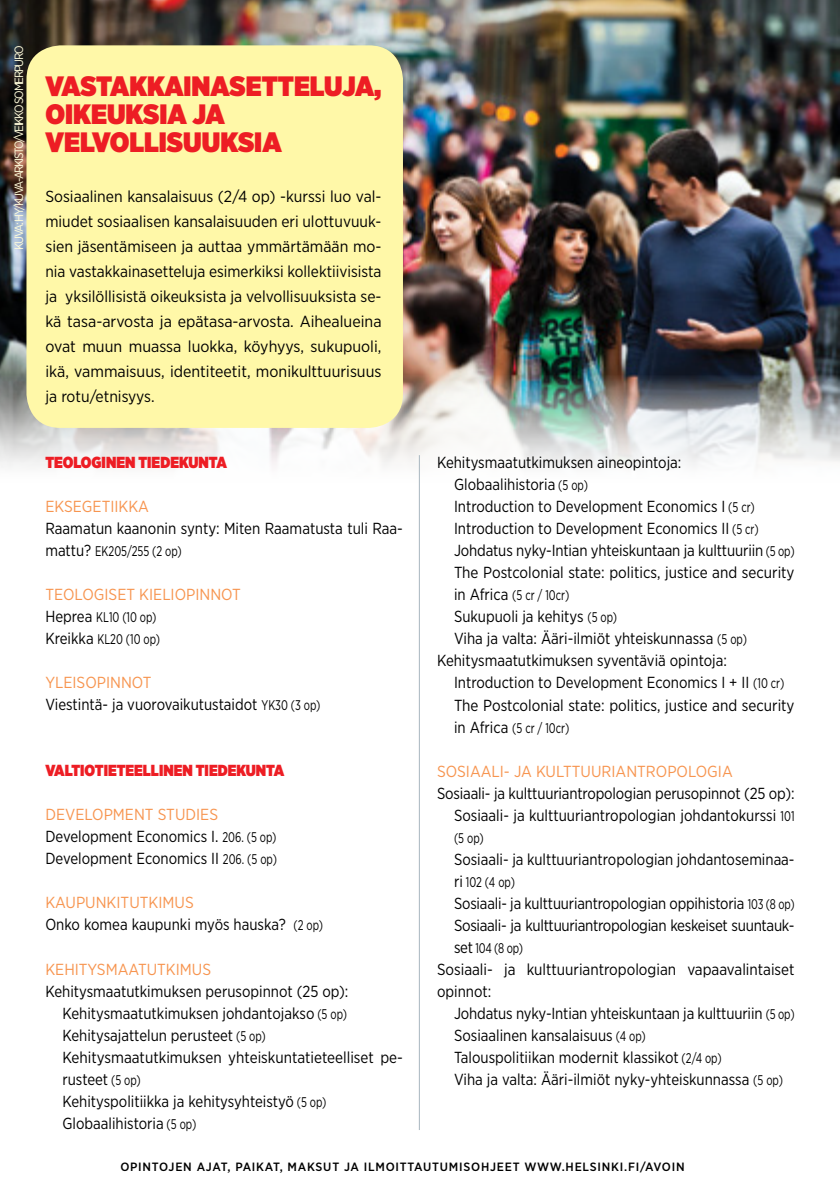
<style>
.page{position:relative;width:840px;height:1191px;background:#fff}
.page>*{position:absolute;margin:0;border:0;box-sizing:border-box;transform-origin:0 0}
.t1{font:900 28px/28px "Gotham Narrow";color:#ed1d24}
.t2{font:16px/22px "Gotham Narrow";color:#000;scale:.95 1}
.t3{font:16px/25px "Gotham Narrow";color:#000}
.t4{font:16px "Gotham Narrow";color:#f79550}
.t5{font:16px/22px "Gotham Narrow";letter-spacing:-.02em;color:#000;scale:.94 1}
.t6{font:900 16px "Gotham Narrow";color:#ed1d24;scale:.95 1}
.t7{font:16px "Gotham Narrow";color:#000;scale:.96 1}
.t8{font:14px/22px "Gotham Narrow";color:#000;scale:.8 1}
.t9{font:500 12px "Gotham Narrow";letter-spacing:.06em;color:#000;scale:1.05 1}
.t10{font:12px "Gotham Narrow";letter-spacing:-.11em;color:#fffcdb}
.s1{font-size:16px}
.s2{color:#f79550}
.s3{font-size:14px}
</style>
<div class="page">
<img style="left:0;top:0;width:839px;height:489px">
<div style="left:26px;top:45px;width:377px;height:383px;background:#fff8a8;border-radius:34px"></div>
<hr style="left:418px;top:455px;width:1px;height:675px;background:#a8b6bf">
<p class="t10" style="left:11px;top:249px;width:204px;rotate:-90deg">Kuva:hy/kuva-arkisto/veikko somerpuro</p>
<h1 class="t1" style="left:45px;top:72px;width:337px">VASTAKKAINASETTELUJA,<br>OIKEUKSIA JA<br>VELVOLLISUUKSIA</h1>
<p class="t3" style="left:45px;top:184px;width:337px;text-align:justify">Sosiaalinen kansalaisuus (2/4 op) -kurssi luo val&shy;miudet sosiaalisen kansalaisuuden eri ulottuvuuk&shy;sien jäsentämiseen ja auttaa ymmärtämään mo&shy;nia vastakkainasetteluja esimerkiksi kollektiivisista ja yksilöllisistä oikeuksista ja velvollisuuksista se&shy;kä tasa-arvosta ja epätasa-arvosta. Aihealueina ovat muun muassa luokka, köyhyys, sukupuoli, ikä, vammaisuus, identiteetit, monikulttuurisuus ja rotu/etnisyys.</p>
<p class="t6" style="left:45px;top:451px;width:192px">TEOLOGINEN TIEDEKUNTA</p>
<p class="t4" style="left:45px;top:496px;width:56px">Eksegetiikka</p>
<p class="t7" style="left:45px;top:518px;width:374px">Raamatun kaanonin synty: Miten Raamatusta tuli Raa-</p>
<p class="t8" style="left:45px;top:540px;width:172px"><span class="s1">mattu?</span> EK205/255 (2 op)</p>
<p class="t4" style="left:45px;top:584px;width:20px">Teolo</p>
<p class="t4" style="left:94px;top:584px;width:19px">giset</p>
<p class="t4" style="left:139px;top:584px;width:10px">kieliopinnot</p>
<p class="t8" style="left:45px;top:606px;width:145px"><span class="s1">Heprea</span> KL10 (10 op)<br><span class="s1">Kreikka</span> KL20 (10 op)</p>
<p class="t2" style="left:45px;top:671px;width:291px"><span class="s2">Yleisopinnot<br></span>Viestintä- ja vuorovaikutustaidot <span class="s3">YK30 (3 op)</span></p>
<p class="t6" style="left:45px;top:759px;width:253px">VALTIOTIETEELLINEN TIEDEKUNTA</p>
<p class="t4" style="left:45px;top:804px;width:11px">Development</p>
<p class="t2" style="left:45px;top:803px;width:245px;text-indent:112px"><span class="s2">Studies<br></span>Development Economics I. <span class="s3">206. (5 op)<br></span>Development Economics II <span class="s3">206. (5 op)</span></p>
<p class="t4" style="left:45px;top:892px;width:60px">Kaupunkit</p>
<p class="t4" style="left:129px;top:892px;width:20px">utkim</p>
<p class="t2" style="left:45px;top:891px;width:294px;text-align:center"><span class="s2">us<br></span>Onko komea kaupunki myös hauska? <span class="s3">(2 op)</span></p>
<p class="t4" style="left:45px;top:959px;width:20px">Kehitysmaat</p>
<p class="t4" style="left:147px;top:959px;width:20px">utkim</p>
<p class="t4" style="left:192px;top:959px;width:19px">us</p>
<p class="t2" style="left:62px;top:980px;width:360px;text-indent:-17px">Kehitysmaatutkimuksen perusopinnot (25 op):<br>Kehitysmaatutkimuksen johdantojakso <span class="s3">(5 op)<br></span>Kehitysajattelun perusteet <span class="s3">(5 op)<br></span>Kehitysmaatutkimuksen yhteiskuntatieteelliset pe&shy;rusteet <span class="s3">(5 op)<br></span>Kehityspolitiikka ja kehitysyhteistyö <span class="s3">(5 op)<br></span>Globaalihistoria <span class="s3">(5 op)</span></p>
<p class="t2" style="left:454px;top:451px;width:360px;text-indent:-17px">Kehitysmaatutkimuksen aineopintoja:<br>Globaalihistoria <span class="s3">(5 op)<br></span>Introduction to Development Economics I <span class="s3">(5 cr)<br></span>Introduction to Development Economics II <span class="s3">(5 cr)<br></span>Johdatus nyky-Intian yhteiskuntaan ja kulttuuriin <span class="s3">(5 op)<br></span>The Postcolonial state: politics, justice and security</p>
<p class="t8" style="left:454px;top:584px;width:145px"><span class="s1">in Africa</span> (5 cr / 10cr)</p>
<p class="t2" style="left:454px;top:605px;width:173px">Sukupuoli ja kehitys <span class="s3">(5 op)</span></p>
<p class="t2" style="left:454px;top:627px;width:309px">Viha ja valta: Ääri-ilmiöt yhteiskunnassa <span class="s3">(5 op)</span></p>
<p class="t2" style="left:437px;top:649px;width:306px">Kehitysmaatutkimuksen syventäviä opintoja:</p>
<p class="t2" style="left:454px;top:671px;width:349px">Introduction to Development Economics I + II <span class="s3">(10 cr)</span></p>
<p class="t3" style="left:454px;top:692px;width:342px">The Postcolonial state: politics, justice and security</p>
<p class="t8" style="left:454px;top:716px;width:145px"><span class="s1">in Africa</span> (5 cr / 10cr)</p>
<p class="t4" style="left:437px;top:761px;width:18px">Sosiaali</p>
<p class="t4" style="left:503px;top:761px;width:108px">- ja kulttuuriantropolo</p>
<p class="t4" style="left:707px;top:761px;width:19px">gia</p>
<p class="t2" style="left:437px;top:781px;width:377px;text-align:right">Sosiaali- ja kulttuuriantropologian perusopinnot (25 op):<br>Sosiaali- ja kulttuuriantropologian johdantokurssi <span class="s3">101</span></p>
<p class="t8" style="left:454px;top:826px;width:39px">(5 op)</p>
<p class="t2" style="left:454px;top:847px;width:360px">Sosiaali- ja kulttuuriantropologian johdantoseminaa-</p>
<p class="t8" style="left:454px;top:870px;width:78px"><span class="s1">ri</span> 102 (4 op)</p>
<p class="t5" style="left:454px;top:891px;width:363px">Sosiaali- ja kulttuuriantropologian oppihistoria <span class="s3">103 (8 op)<br></span>Sosiaali- ja kulttuuriantropologian keskeiset suuntauk-</p>
<p class="t8" style="left:454px;top:936px;width:88px"><span class="s1">set</span> 104 (8 op)</p>
<p class="t3" style="left:437px;top:957px;width:359px;line-height:22px">Sosiaali- ja kulttuuriantropologian vapaavalintaiset opinnot:</p>
<p class="t2" style="left:454px;top:1001px;width:360px">Johdatus nyky-Intian yhteiskuntaan ja kulttuuriin <span class="s3">(5 op)<br></span>Sosiaalinen kansalaisuus <span class="s3">(4 op)<br></span>Talouspolitiikan modernit klassikot <span class="s3">(2/4 op)<br></span>Viha ja valta: Ääri-ilmiöt nyky-yhteiskunnassa <span class="s3">(5 op)</span></p>
<p class="t9" style="left:120px;top:1159px;width:538px">OPINTOJEN AJAT, PAIKAT, MAKSUT JA ILMOITTAUTUMISOHJEET WWW.HELSINKI.FI/AVOIN</p>
</div>
